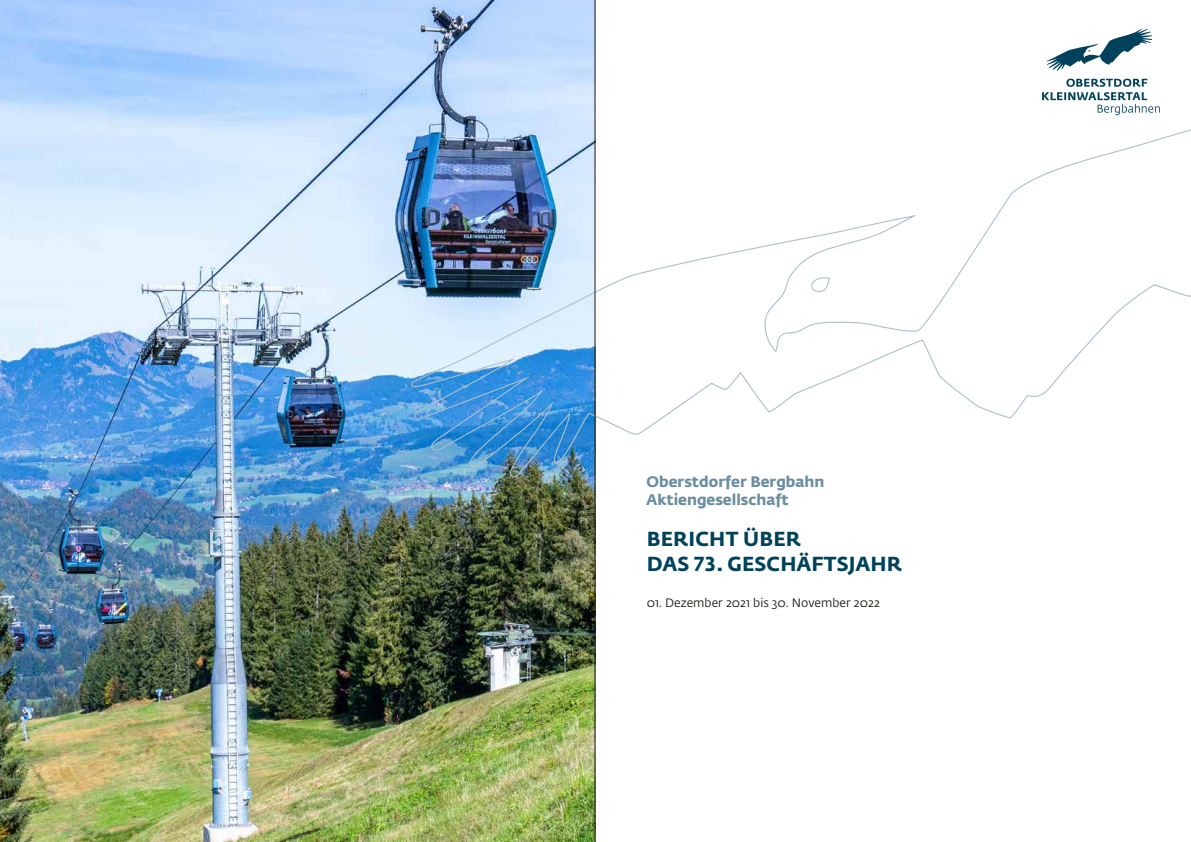
<style>
.page{position:relative;width:1191px;height:842px;background:#fff}
.page>*{position:absolute;margin:0;border:0;box-sizing:border-box;transform-origin:0 0}
.t1{font:700 20.1px/24.1px "Fedra Sans Std";letter-spacing:.01em;color:#00425b}
.t2{font:700 15.1px/18.1px "Fedra Sans Std";color:#6a8da0}
.t3{font:12.1px "Fedra Sans Std";color:#21201c}
</style>
<div class="page">
<img style="left:0;top:0;width:594px;height:842px">
<svg style="left:410px;top:71px;width:781px;height:407px"></svg>
<svg style="left:1042px;top:79px;width:117px;height:36px"></svg>
<svg style="left:1046px;top:29px;width:106px;height:42px"></svg>
<hr style="left:594px;top:0;width:1px;height:842px;background:#21201c">
<p class="t2" style="left:646px;top:472px;width:179px">Oberstdorfer Bergbahn<br>Aktiengesellschaft</p>
<h1 class="t1" style="left:647px;top:527px;width:256px">BERICHT ÜBER<br>DAS 73. GESCHÄFTSJAHR</h1>
<p class="t3" style="left:647px;top:596px;width:235px">01. Dezember 2021 bis 30. November 2022</p>
</div>
